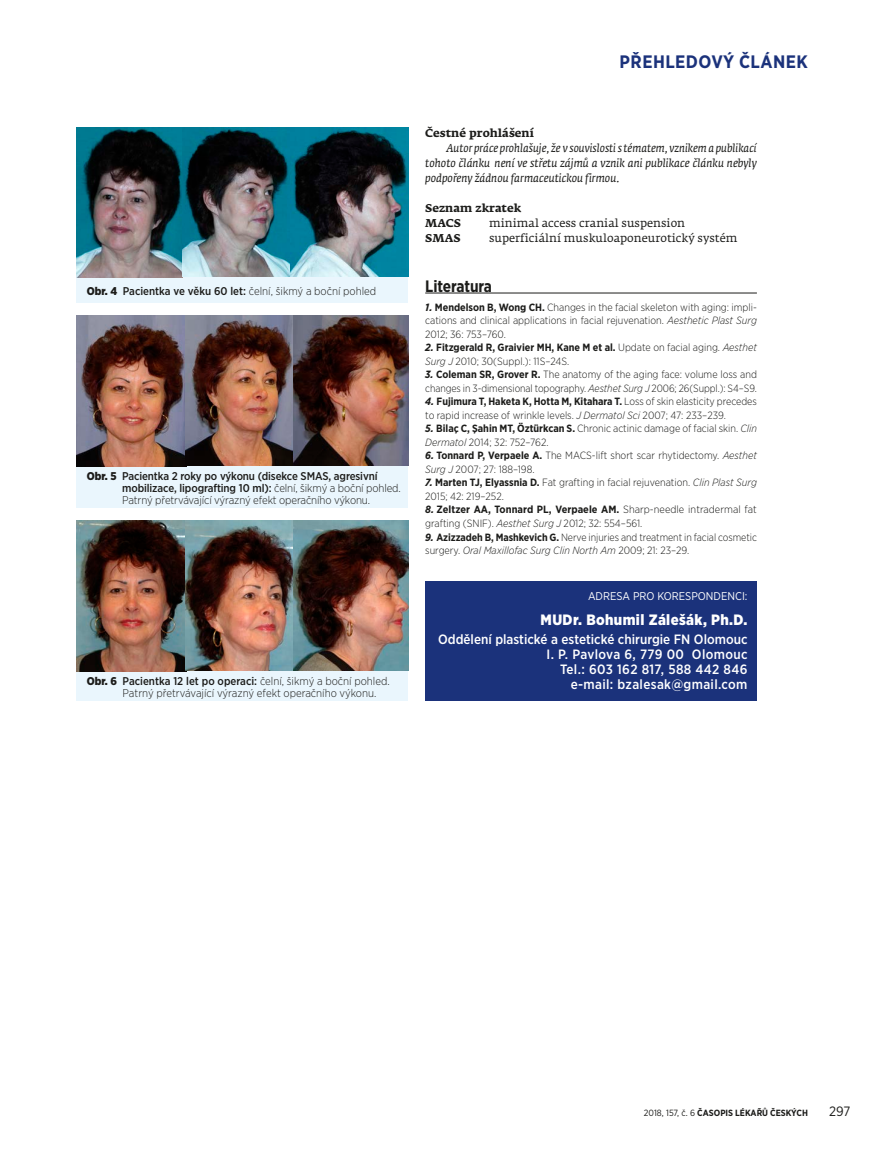
<style>
.page{position:relative;width:893px;height:1149px;background:#fff}
.page>*{position:absolute;margin:0;border:0;box-sizing:border-box;transform-origin:0 0}
.t1{font:700 18px "Gotham Narrow";letter-spacing:.025em;color:#1b327b}
.liter_linka{font:700 16.5px "Gotham Narrow";letter-spacing:-.005em;color:#1c1c1a;scale:.95 1}
.t2{font:900 15px "Gotham Narrow";letter-spacing:.025em;color:#fff}
.t3{font:500 13.5px "Gotham Narrow";letter-spacing:.025em;color:#fff}
.t4{font:500 13.5px "Gotham Narrow";letter-spacing:.005em;color:#fff}
.t5{font:13.5px "Gotham Narrow";color:#1c1c1a}
.text_NOVY{font:italic 11.25px/15px "Fedra Serif A Pro";color:#1c1c1a;text-align:justify}
.popisek_foto{font:300 11.25px/12px "Gotham Narrow";color:#1c1c1a}
.popisek_foto-2{font:500 11.25px/12px "Gotham Narrow";letter-spacing:-.01em;color:#1c1c1a}
.Zkratky{font:11.25px "Fedra Serif A Pro";color:#1c1c1a}
.text_kurziva{font:11.25px "Gotham Narrow";color:#fff}
.Zkratky-2{font:700 11.25px "Fedra Serif A Pro";color:#1c1c1a}
.text_NOVY_bold{font:700 11.25px "Fedra Serif A Pro";color:#1c1c1a}
.t6{font:300 10.5px/13.5px "Gotham Narrow";color:#1c1c1a}
.t7{font:700 9px "Gotham Narrow";color:#1c1c1a}
.s1{font-weight:900}
.s2{font-weight:500}
.s3{font-weight:300}
.s4{font-weight:700;font-style:italic}
.s5{font-weight:700}
.s6{font-style:italic}
.s7{font-weight:400}
</style>
<div class="page">
<div style="left:77px;top:277px;width:331px;height:26px;background:#eaf6fd"></div>
<img style="left:77px;top:128px;width:213px;height:149px">
<img style="left:290px;top:128px;width:118px;height:149px">
<div style="left:77px;top:465px;width:331px;height:43px;background:#eaf6fd"></div>
<img style="left:77px;top:315px;width:331px;height:151px">
<div style="left:77px;top:670px;width:331px;height:30px;background:#eaf6fd"></div>
<img style="left:77px;top:520px;width:331px;height:151px">
<hr style="left:425px;top:293px;width:332px;height:1px;background:#1c1c1a">
<div style="left:425px;top:581px;width:332px;height:119px;background:#1b327b"></div>
<p class="popisek_foto" style="left:87px;top:284px;width:291px"><span class="s1">Obr. 4</span> <span class="s2">Pacientka ve věku 60 let:</span> čelní, šikmý a boční pohled</p>
<p class="popisek_foto-2" style="left:122px;top:469px;width:280px;text-indent:-35px"><span class="s1">Obr. 5</span> Pacientka 2 roky po výkonu (disekce SMAS, agresivní mobilizace, lipografting 10 ml): <span class="s3">čelní, šikmý a boční pohled.<br>Patrný přetrvávající výrazný efekt operačního výkonu.</span></p>
<p class="popisek_foto" style="left:123px;top:674px;width:269px;text-indent:-36px"><span class="s1">Obr. 6</span> <span class="s2">Pacientka 12 let po operaci:</span> čelní, šikmý a boční pohled.<br>Patrný přetrvávající výrazný efekt operačního výkonu.</p>
<h1 class="t1" style="left:620px;top:50px;width:190px">PŘEHLEDOVÝ ČLÁNEK</h1>
<p class="text_NOVY_bold" style="left:425px;top:126px;width:110px">Čestné prohlášení</p>
<p class="text_NOVY" style="left:425px;top:140px;width:333px;text-indent:21px">Autor práce prohlašuje, že v souvislosti s tématem, vznikem a publikací tohoto článku není ve střetu zájmů a vznik ani publikace článku nebyly podpořeny žádnou farmaceutickou firmou.</p>
<p class="Zkratky-2" style="left:425px;top:201px;width:97px">Seznam zkratek</p>
<p class="Zkratky-2" style="left:425px;top:216px;width:37px">MACS</p>
<p class="Zkratky" style="left:489px;top:216px;width:198px">minimal access cranial suspension</p>
<p class="Zkratky-2" style="left:425px;top:231px;width:37px">SMAS</p>
<p class="Zkratky" style="left:489px;top:231px;width:250px">superficiální muskuloaponeurotický systém</p>
<p class="liter_linka" style="left:425px;top:276px;width:72px">Literatura</p>
<p class="t6" style="left:425px;top:300px;width:333px;text-align:justify"><span class="s4">1.</span> <span class="s5">Mendelson B, Wong CH.</span> Changes in the facial skeleton with aging: impli&shy;cations and clinical applications in facial rejuvenation. <span class="s6">Aesthetic Plast Surg </span>2012; 36: 753–760.</p>
<p class="t6" style="left:425px;top:340px;width:333px"><span class="s4">2.</span> <span class="s5">Fitzgerald R, Graivier MH, Kane M et al.</span> Update on facial aging. <span class="s6">Aesthet<br>Surg J</span> 2010; 30(Suppl.): 11S–24S.</p>
<p class="t6" style="left:425px;top:367px;width:333px"><span class="s4">3.</span> <span class="s5">Coleman SR, Grover R.</span> The anatomy of the aging face: volume loss and changes in 3-dimensional topography. <span class="s6">Aesthet Surg J</span> 2006; 26(Suppl.): S4–S9.</p>
<p class="t6" style="left:425px;top:394px;width:333px"><span class="s4">4.</span> <span class="s5">Fujimura T, Haketa K, Hotta M, Kitahara T.</span> Loss of skin elasticity precedes to rapid increase of wrinkle levels. <span class="s6">J Dermatol Sci</span> 2007; 47: 233–239.</p>
<p class="t6" style="left:425px;top:421px;width:333px"><span class="s4">5.</span> <span class="s5">Bilaç C, Şahin MT, Öztürkcan S.</span> Chronic actinic damage of facial skin. <span class="s6">Clin<br>Dermatol</span> 2014; 32: 752–762.</p>
<p class="t6" style="left:425px;top:448px;width:333px"><span class="s4">6.</span> <span class="s5">Tonnard P, Verpaele A.</span> The MACS-lift short scar rhytidectomy. <span class="s6">Aesthet<br>Surg J</span> 2007; 27: 188–198.</p>
<p class="t6" style="left:425px;top:475px;width:333px"><span class="s4">7.</span> <span class="s5">Marten TJ, Elyassnia D.</span> Fat grafting in facial rejuvenation. <span class="s6">Clin Plast Surg<br></span>2015; 42: 219–252.</p>
<p class="t6" style="left:425px;top:502px;width:333px"><span class="s4">8.</span> <span class="s5">Zeltzer AA, Tonnard PL, Verpaele AM.</span> Sharp-needle intradermal fat grafting (SNIF). <span class="s6">Aesthet Surg J</span> 2012; 32: 554–561.</p>
<p class="t6" style="left:425px;top:529px;width:333px"><span class="s4">9.</span> <span class="s5">Azizzadeh B, Mashkevich G.</span> Nerve injuries and treatment in facial cosmetic surgery. <span class="s6">Oral Maxillofac Surg Clin North Am</span> 2009; 21: 23–29.</p>
<p class="text_kurziva" style="left:588px;top:588px;width:161px">ADRESA PRO KORESPONDENCI:</p>
<p class="t2" style="left:541px;top:609px;width:208px">MUDr. Bohumil Zálešák, Ph.D.</p>
<p class="t4" style="left:438px;top:630px;width:311px">Oddělení plastické a estetické chirurgie FN Olomouc</p>
<p class="t3" style="left:547px;top:645px;width:202px">I. P. Pavlova 6, 779 00 Olomouc</p>
<p class="t3" style="left:560px;top:660px;width:189px">Tel.: 603 162 817, 588 442 846</p>
<p class="t3" style="left:571px;top:675px;width:178px">e-mail: bzalesak@gmail.com</p>
<p class="t7" style="left:644px;top:1106px;width:166px"><span class="s7">2018, 157, č. 6</span> ČASOPIS LÉKAŘŮ ČESKÝCH</p>
<p class="t5" style="left:829px;top:1102px;width:23px">297</p>
</div>
